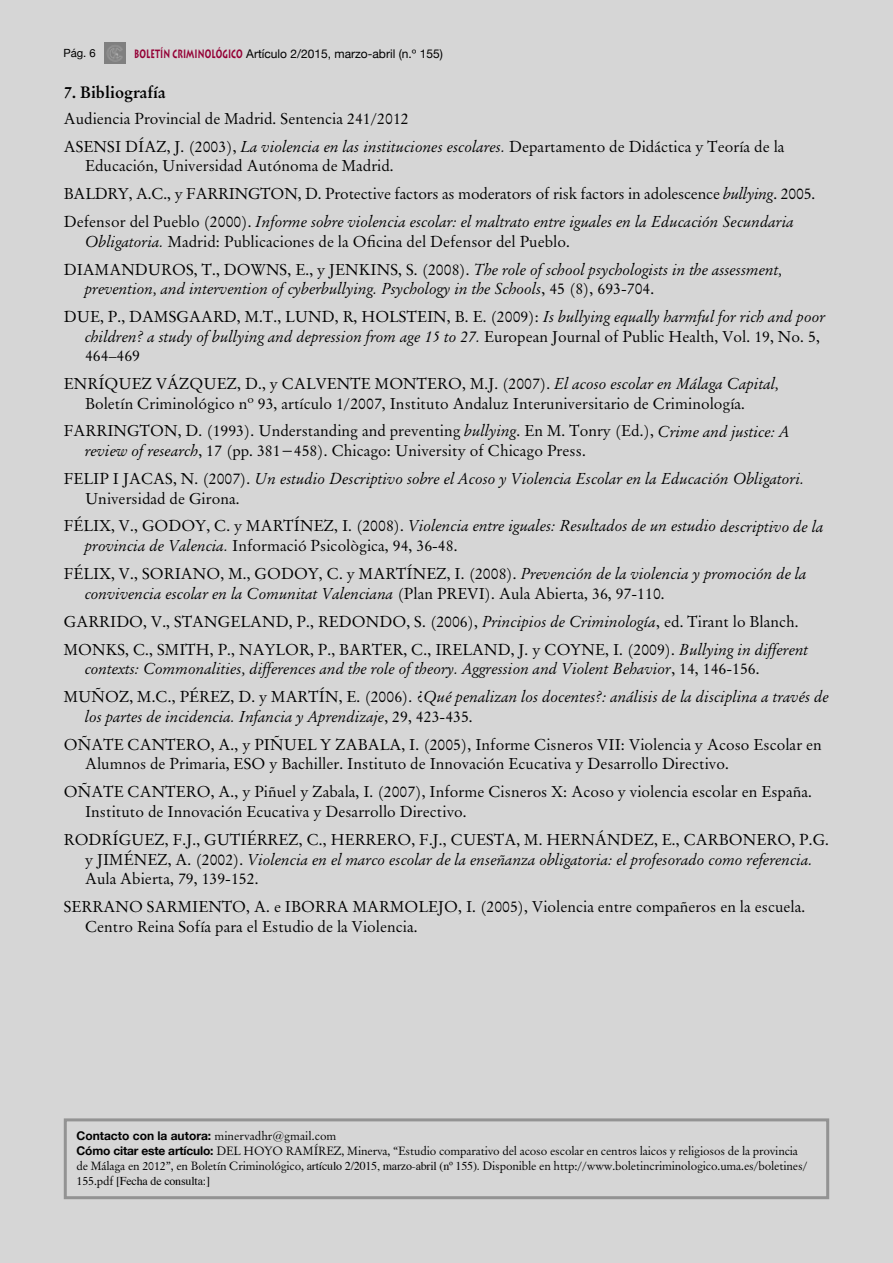
<style>
.page{position:relative;width:893px;height:1263px;background:#d6d6d6}
.page>*{position:absolute;margin:0;border:0;box-sizing:border-box;transform-origin:0 0}
.t1{font:700 16.5px "Original Garamond BT";color:#000}
.t2{font:15.75px/28px "Original Garamond BT";color:#000}
.t3{font:italic 15.75px/28px "Original Garamond BT";color:#000}
.t4{font:12px/15px "Original Garamond BT";letter-spacing:-.015em;color:#000}
.t5{font:12px "Helvetica Neue";color:#000}
.t6{font:700 12px "Helvetica Neue";color:#000}
.t7{font:12px "Times";letter-spacing:-.015em;color:#000}
.t8{font:11.25px "Helvetica Neue";color:#000}
.s1{font-family:"Lithos";font-weight:700;color:#940035}
.s2{font-style:italic}
.s3{font-style:normal}
.s4{font-family:"Original Garamond BT";font-weight:400}
.s5{font-family:"Helvetica Neue";font-weight:700}
.s6{font-family:"Times"}
.s7{font-family:"Original Garamond BT"}
</style>
<div class="page">
<img style="left:105px;top:43px;width:21px;height:21px">
<div style="left:64px;top:1118px;width:765px;height:81px;border:3px solid #939393"></div>
<p class="t8" style="left:63px;top:47px;width:34px">Pág. 6</p>
<p class="t5" style="left:134px;top:46px;width:310px"><span class="s1">BOLETÍN CRIMINOLÓGICO</span> Artículo 2/2015, marzo-abril (n.º 155)</p>
<p class="t1" style="left:64px;top:82px;width:103px">7. Bibliografía</p>
<p class="t2" style="left:64px;top:104px;width:722px">Audiencia Provincial de Madrid. Sentencia 241/2012<br>ASENSI DÍAZ, J. (2003), <span class="s2">La violencia en las instituciones escolares.</span> Departamento de Didáctica y Teoría de la</p>
<p class="t2" style="left:64px;top:152px;width:753px;line-height:27.6px;text-indent:21px">Educación, Universidad Autónoma de Madrid.<br>BALDRY, A.C., y FARRINGTON, D. Protective factors as moderators of risk factors in adolescence <span class="s2">bullying</span>. 2005.<br>Defensor del Pueblo (2000). <span class="s2">Informe sobre violencia escolar: el maltrato entre iguales en la Educación Secundaria</span></p>
<p class="t2" style="left:64px;top:227px;width:720px;text-indent:21px"><span class="s2">Obligatoria.</span> Madrid: Publicaciones de la Oficina del Defensor del Pueblo.<br>DIAMANDUROS, T., DOWNS, E., y JENKINS, S. (2008). <span class="s2">The role of school psychologists in the assessment,</span></p>
<p class="t3" style="left:64px;top:275px;width:763px;text-indent:21px">prevention, and intervention of cyberbullying. Psychology in the Schools<span class="s3">, 45 (8), 693-704.<br>DUE, P., DAMSGAARD, M.T., LUND, R, HOLSTEIN, B. E. (2009):</span> Is bullying equally harmful for rich and poor</p>
<p class="t3" style="left:85px;top:327px;width:736px;line-height:19.5px">children? a study of bullying and depression from age 15 to 27. <span class="s3">European Journal of Public Health, Vol. 19, No. 5,<br>464–469</span></p>
<p class="t2" style="left:85px;top:374px;width:696px;line-height:19.5px;text-indent:-21px">ENRÍQUEZ VÁZQUEZ, D., y CALVENTE MONTERO, M.J. (2007). <span class="s2">El acoso escolar en Málaga Capital,<br></span>Boletín Criminológico nº 93, artículo 1/2007, Instituto Andaluz Interuniversitario de Criminología.</p>
<p class="t2" style="left:85px;top:421px;width:706px;line-height:20.2px;text-indent:-21px">FARRINGTON, D. (1993). Understanding and preventing <span class="s2">bullying</span>. En M. Tonry (Ed.), <span class="s2">Crime and justice: A review of research</span>, 17 (pp. 381−458). Chicago: University of Chicago Press.</p>
<p class="t3" style="left:85px;top:468px;width:721px;line-height:20.2px;text-indent:-21px"><span class="s3">FELIP I JACAS, N. (2007).</span> Un estudio Descriptivo sobre el Acoso y Violencia Escolar en la Educación Obligatori.<br><span class="s3">Universidad de Girona.</span></p>
<p class="t3" style="left:85px;top:516px;width:740px;line-height:20.2px;text-indent:-21px"><span class="s3">FÉLIX, V., GODOY, C. y MARTÍNEZ, I. (2008).</span> Violencia entre iguales: Resultados de un estudio descriptivo de la provincia de Valencia. <span class="s3">Informació Psicològica, 94, 36-48.</span></p>
<p class="t2" style="left:85px;top:564px;width:723px;line-height:19.5px;text-indent:-21px">FÉLIX, V., SORIANO, M., GODOY, C. y MARTÍNEZ, I. (2008). <span class="s2">Prevención de la violencia y promoción de la convivencia escolar en la Comunitat Valenciana</span> (Plan PREVI). Aula Abierta, 36, 97-110.</p>
<p class="t2" style="left:64px;top:607px;width:746px">GARRIDO, V., STANGELAND, P., REDONDO, S. (2006), <span class="s2">Principios de Criminología</span>, ed. Tirant lo Blanch.<br>MONKS, C., SMITH, P., NAYLOR, P., BARTER, C., IRELAND, J. y COYNE, I. (2009). <span class="s2">Bullying in different</span></p>
<p class="t3" style="left:64px;top:655px;width:767px;text-indent:21px">contexts: Commonalities, differences and the role of theory. Aggression and Violent Behavior<span class="s3">, 14, 146-156.<br>MUÑOZ, M.C., PÉREZ, D. y MARTÍN, E. (2006). ¿</span>Qué penalizan los docentes?: análisis de la disciplina a través de</p>
<p class="t2" style="left:64px;top:702px;width:760px;text-indent:21px"><span class="s2">los partes de incidencia. Infancia y Aprendizaje</span>, 29, 423-435.<br>OÑATE CANTERO, A., y PIÑUEL Y ZABALA, I. (2005), Informe Cisneros VII: Violencia y Acoso Escolar en</p>
<p class="t2" style="left:64px;top:750px;width:750px;text-indent:21px">Alumnos de Primaria, ESO y Bachiller. Instituto de Innovación Ecucativa y Desarrollo Directivo.<br>OÑATE CANTERO, A., y Piñuel y Zabala, I. (2007), Informe Cisneros X: Acoso y violencia escolar en España.</p>
<p class="t2" style="left:64px;top:797px;width:767px;text-indent:21px">Instituto de Innovación Ecucativa y Desarrollo Directivo.<br>RODRÍGUEZ, F.J., GUTIÉRREZ, C., HERRERO, F.J., CUESTA, M. HERNÁNDEZ, E., CARBONERO, P.G.</p>
<p class="t3" style="left:85px;top:849px;width:729px;line-height:19.5px"><span class="s3">y JIMÉNEZ, A. (2002).</span> Violencia en el marco escolar de la enseñanza obligatoria: el profesorado como referencia.<br><span class="s3">Aula Abierta, 79, 139-152.</span></p>
<p class="t2" style="left:85px;top:897px;width:722px;line-height:19.5px;text-indent:-21px">SERRANO SARMIENTO, A. e IBORRA MARMOLEJO, I. (2005), Violencia entre compañeros en la escuela.<br>Centro Reina Sofía para el Estudio de la Violencia.</p>
<p class="t6" style="left:77px;top:1128px;width:261px">Contacto con la autora: <span class="s4">minervadhr@gmail.com</span></p>
<p class="t4" style="left:77px;top:1143px;width:732px"><span class="s5">Cómo citar este artículo:</span> DEL HOYO RAMÍREZ, Minerva, “Estudio comparativo del acoso escolar en centros laicos y religiosos de la provincia de Málaga en 2012”, en Boletín Criminológico, <span class="s6">artículo 2/2015, marzo-abril (nº 155).</span> Disponible en http://www.boletincriminologico.uma.es/boletines/</p>
<p class="t7" style="left:77px;top:1169px;width:135px"><span class="s7">155.pdf</span> [Fecha de consulta:]</p>
</div>
